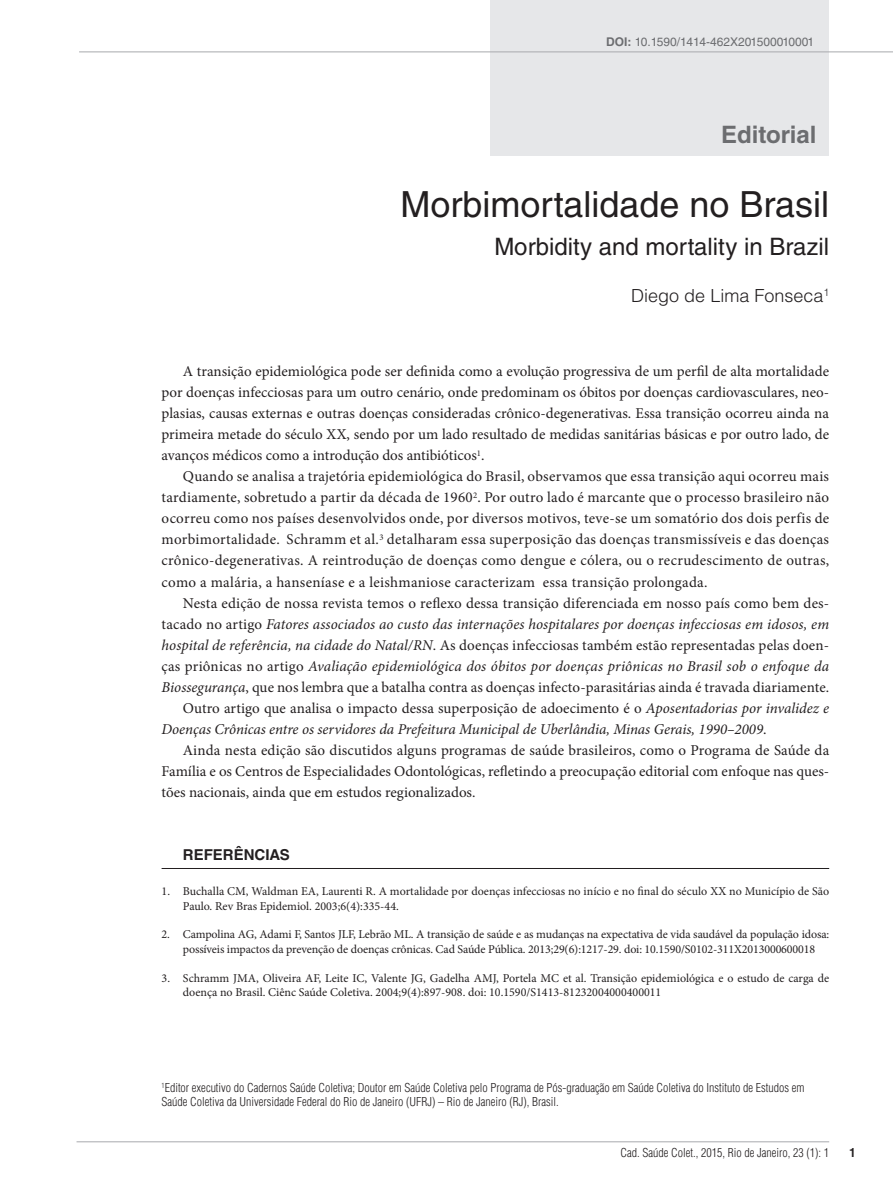
<style>
.page{position:relative;width:893px;height:1191px;background:#fff}
.page>*{position:absolute;margin:0;border:0;box-sizing:border-box;transform-origin:0 0}
.t1{font:36px "Helvetica LT Std";color:#231f20}
.t2{font:24px "Helvetica LT Std";color:#231f20}
.t3{font:700 24px "Helvetica LT Std";color:#6c6d70}
.t4{font:300 18px "Helvetica LT Std";color:#231f20}
.t5{font:15px/21px "Minion Pro";letter-spacing:.005em;color:#231f20;text-align:justify}
.t6{font:italic 15px "Minion Pro";color:#231f20}
.t7{font:700 15px "Helvetica LT Std";color:#231f20}
.t8{font:12px/14.4px "Minion Pro";letter-spacing:-.005em;color:#231f20}
.t9{font:300 condensed 12px/14.4px "Helvetica LT Std";color:#231f20}
.t10{font:12px "Helvetica LT Std";color:#6c6d70}
.t11{font:700 condensed 12px "Helvetica LT Std";color:#231f20}
.s1{font-weight:700}
.s2{font-style:normal}
.s3{font-style:italic}
</style>
<div class="page">
<div style="left:491px;top:0;width:338px;height:156px;background:#e6e7e9"></div>
<hr style="left:79px;top:51px;width:814px;height:1px;background:#a8a9ad">
<hr style="left:77px;top:1141px;width:752px;height:1px;background:#a8a9ad">
<hr style="left:162px;top:868px;width:667px;height:1px;background:#231f20">
<p class="t10" style="left:606px;top:35px;width:210px"><span class="s1">DOI:</span> 10.1590/1414-462X201500010001</p>
<h2 class="t3" style="left:721px;top:120px;width:97px">Editorial</h2>
<h1 class="t1" style="left:400px;top:184px;width:430px">Morbimortalidade no Brasil</h1>
<h2 class="t2" style="left:494px;top:232px;width:336px">Morbidity and mortality in Brazil</h2>
<p class="t4" style="left:631px;top:284px;width:199px">Diego de Lima Fonseca<sup>1</sup></p>
<p class="t5" style="left:162px;top:361px;width:669px;text-indent:21px">A transição epidemiológica pode ser definida como a evolução progressiva de um perfil de alta mortalidade por doenças infecciosas para um outro cenário, onde predominam os óbitos por doenças cardiovasculares, neo&shy;plasias, causas externas e outras doenças consideradas crônico-degenerativas. Essa transição ocorreu ainda na primeira metade do século XX, sendo por um lado resultado de medidas sanitárias básicas e por outro lado, de avanços médicos como a introdução dos antibióticos<sup>1</sup>.</p>
<p class="t5" style="left:162px;top:466px;width:669px;text-indent:21px">Quando se analisa a trajetória epidemiológica do Brasil, observamos que essa transição aqui ocorreu mais tardiamente, sobretudo a partir da década de 1960<sup>2</sup>. Por outro lado é marcante que o processo brasileiro não ocorreu como nos países desenvolvidos onde, por diversos motivos, teve-se um somatório dos dois perfis de morbimortalidade. Schramm et al.<sup>3</sup> detalharam essa superposição das doenças transmissíveis e das doenças crônico-degenerativas. A reintrodução de doenças como dengue e cólera, ou o recrudescimento de outras, como a malária, a hanseníase e a leishmaniose caracterizam essa transição prolongada.</p>
<p class="t5" style="left:183px;top:592px;width:648px">Nesta edição de nossa revista temos o reflexo dessa transição diferenciada em nosso país como bem des-</p>
<p class="t6" style="left:162px;top:613px;width:669px"><span class="s2">tacado no artigo</span> Fatores associados ao custo das internações hospitalares por doenças infecciosas em idosos, em</p>
<p class="t5" style="left:162px;top:634px;width:669px"><span class="s3">hospital de referência, na cidade do Natal/RN</span>. As doenças infecciosas também estão representadas pelas doen-</p>
<p class="t6" style="left:162px;top:655px;width:669px"><span class="s2">ças priônicas no artigo</span> Avaliação epidemiológica dos óbitos por doenças priônicas no Brasil sob o enfoque da</p>
<p class="t5" style="left:162px;top:676px;width:669px"><span class="s3">Biossegurança</span>, que nos lembra que a batalha contra as doenças infecto-parasitárias ainda é travada diariamente.</p>
<p class="t5" style="left:183px;top:697px;width:648px">Outro artigo que analisa o impacto dessa superposição de adoecimento é o <span class="s3">Aposentadorias por invalidez e</span></p>
<p class="t6" style="left:162px;top:718px;width:607px">Doenças Crônicas entre os servidores da Prefeitura Municipal de Uberlândia, Minas Gerais, 1990–2009<span class="s2">.</span></p>
<p class="t5" style="left:183px;top:739px;width:648px">Ainda nesta edição são discutidos alguns programas de saúde brasileiros, como o Programa de Saúde da</p>
<p class="t5" style="left:162px;top:760px;width:669px">Família e os Centros de Especialidades Odontológicas, refletindo a preocupação editorial com enfoque nas ques-</p>
<p class="t5" style="left:162px;top:781px;width:315px">tões nacionais, ainda que em estudos regionalizados.</p>
<p class="t7" style="left:183px;top:845px;width:109px">REFERÊNCIAS</p>
<p class="t8" style="left:183px;top:884px;width:648px;text-indent:-21px">1. Buchalla CM, Waldman EA, Laurenti R. A mortalidade por doenças infecciosas no início e no final do século XX no Município de São<br>Paulo. Rev Bras Epidemiol. 2003;6(4):335-44.</p>
<p class="t8" style="left:183px;top:927px;width:648px;text-indent:-21px">2. Campolina AG, Adami F, Santos JLF, Lebrão ML. A transição de saúde e as mudanças na expectativa de vida saudável da população idosa: possíveis impactos da prevenção de doenças crônicas. Cad Saúde Pública. 2013;29(6):1217-29. doi: 10.1590/S0102-311X2013000600018</p>
<p class="t8" style="left:183px;top:970px;width:648px;text-indent:-21px">3. Schramm JMA, Oliveira AF, Leite IC, Valente JG, Gadelha AMJ, Portela MC et al. Transição epidemiológica e o estudo de carga de doença no Brasil. Ciênc Saúde Coletiva. 2004;9(4):897-908. doi: 10.1590/S1413-81232004000400011</p>
<p class="t9" style="left:162px;top:1079px;width:644px"><sup>1</sup>Editor executivo do Cadernos Saúde Coletiva; Doutor em Saúde Coletiva pelo Programa de Pós-graduação em Saúde Coletiva do Instituto de Estudos em<br>Saúde Coletiva da Universidade Federal do Rio de Janeiro (UFRJ) – Rio de Janeiro (RJ), Brasil.</p>
<p class="t9" style="left:621px;top:1145px;width:210px">Cad. Saúde Colet., 2015, Rio de Janeiro, 23 (1): 1</p>
<p class="t11" style="left:849px;top:1145px;width:7px">1</p>
</div>
